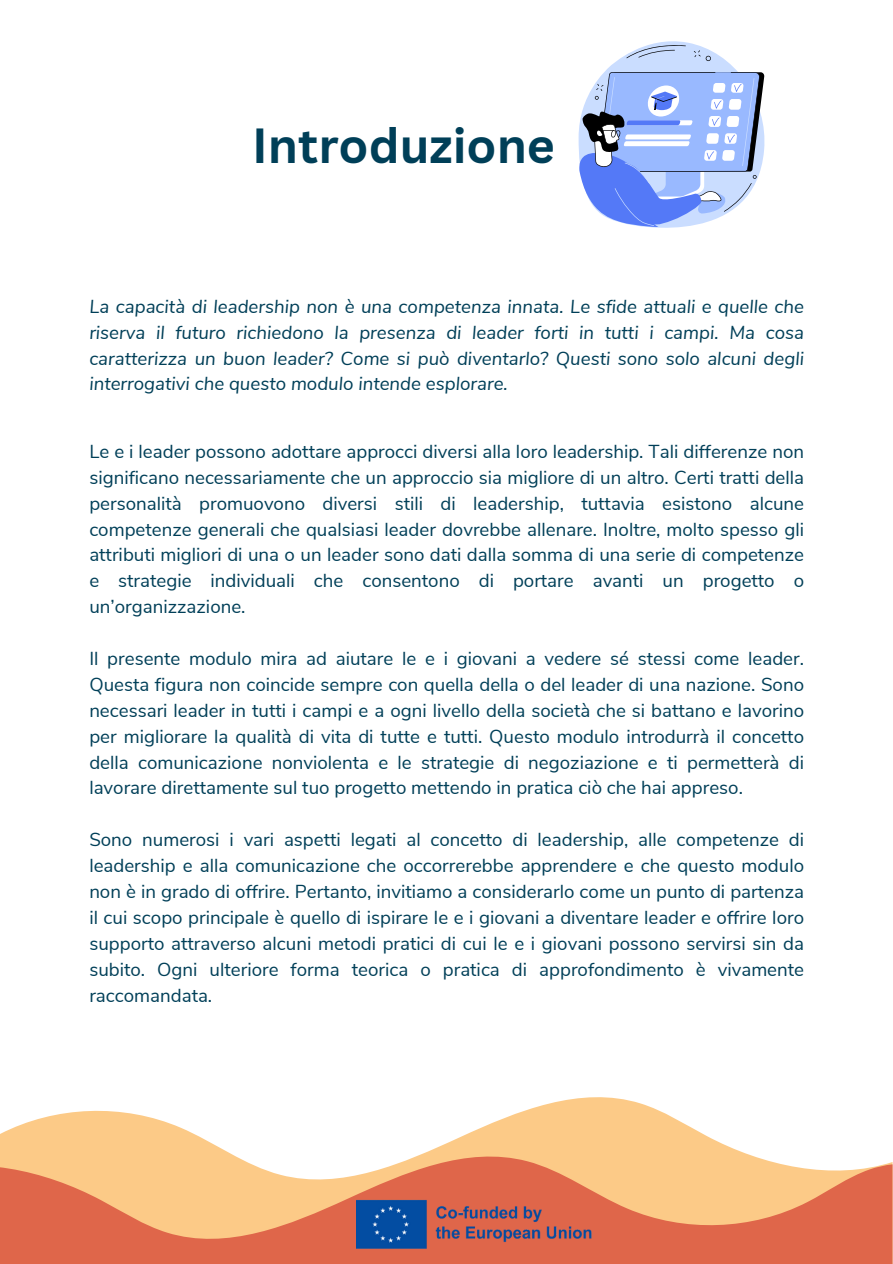
<style>
.page{position:relative;width:893px;height:1264px;background:#fff}
.page>*{position:absolute;margin:0;border:0;box-sizing:border-box;transform-origin:0 0}
.t1{font:700 48px "Canva Sans";color:#003f58}
.t2{font:18.75px/25.8px "Nunito Sans";color:#003f58;text-align:justify}
.t3{font:italic 18.75px/25.8px "Nunito Sans";color:#003f58;text-align:justify}
</style>
<div class="page">
<svg style="left:0;top:1097px;width:725px;height:48px"></svg>
<svg style="left:0;top:1145px;width:892px;height:118px;background:#ee9e73"></svg>
<img style="left:356px;top:1197px;width:238px;height:54px">
<svg style="left:578px;top:41px;width:187px;height:187px"></svg>
<p class="t1" style="left:252px;top:111px;width:304px">Introduzione</p>
<p class="t3" style="left:89px;top:294px;width:716px">La capacità di leadership non è una competenza innata. Le sfide attuali e quelle che riserva il futuro richiedono la presenza di leader forti in tutti i campi. Ma cosa caratterizza un buon leader? Come si può diventarlo? Questi sono solo alcuni degli interrogativi che questo modulo intende esplorare.</p>
<p class="t2" style="left:89px;top:439px;width:716px">Le e i leader possono adottare approcci diversi alla loro leadership. Tali differenze non significano necessariamente che un approccio sia migliore di un altro. Certi tratti della personalità promuovono diversi stili di leadership, tuttavia esistono alcune competenze generali che qualsiasi leader dovrebbe allenare. Inoltre, molto spesso gli attributi migliori di una o un leader sono dati dalla somma di una serie di competenze e strategie individuali che consentono di portare avanti un progetto o un’organizzazione.</p>
<p class="t2" style="left:89px;top:646px;width:716px">Il presente modulo mira ad aiutare le e i giovani a vedere sé stessi come leader.<br>Questa figura non coincide sempre con quella della o del leader di una nazione. Sono necessari leader in tutti i campi e a ogni livello della società che si battano e lavorino per migliorare la qualità di vita di tutte e tutti. Questo modulo introdurrà il concetto della comunicazione nonviolenta e le strategie di negoziazione e ti permetterà di lavorare direttamente sul tuo progetto mettendo in pratica ciò che hai appreso.</p>
<p class="t2" style="left:89px;top:827px;width:716px">Sono numerosi i vari aspetti legati al concetto di leadership, alle competenze di leadership e alla comunicazione che occorrerebbe apprendere e che questo modulo non è in grado di offrire. Pertanto, invitiamo a considerarlo come un punto di partenza il cui scopo principale è quello di ispirare le e i giovani a diventare leader e offrire loro supporto attraverso alcuni metodi pratici di cui le e i giovani possono servirsi sin da subito. Ogni ulteriore forma teorica o pratica di approfondimento è vivamente raccomandata.</p>
</div>
